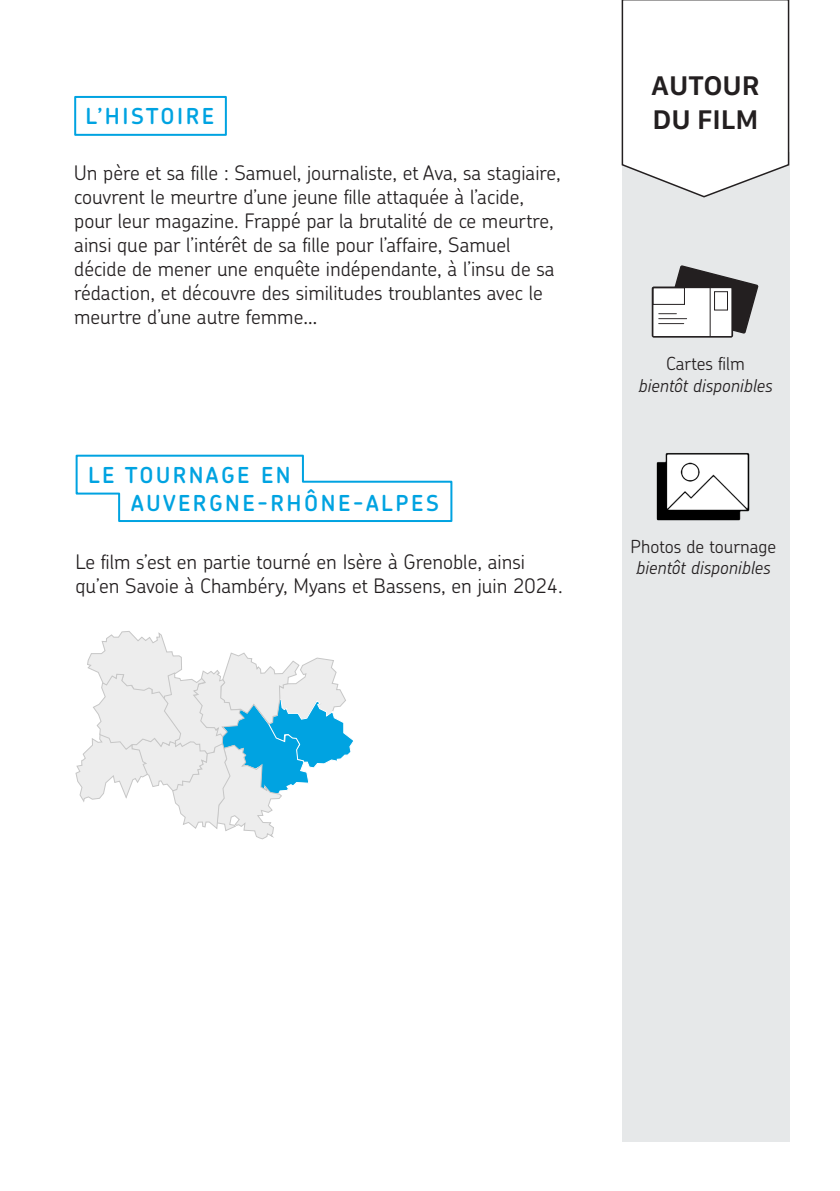
<style>
.page{position:relative;width:840px;height:1191px;background:#fff}
.page>*{position:absolute;margin:0;border:0;box-sizing:border-box;transform-origin:0 0}
.AUTOUR_DU_FILM{font:900 28px "SF Compact";color:#231f20}
.t1{font:600 22px "Chevin Pro";letter-spacing:.115em;color:#00a3e1}
.Paragraphes_fiches_films{font:300 20px/24px "Chevin Pro";color:#231f20}
.t2{font:italic 300 18px/21.6px "Chevin Pro";color:#231f20;text-align:center}
.t3{font:300 18px "Chevin Pro";letter-spacing:-.01em;color:#231f20}
.s1{font-style:normal}
</style>
<div class="page">
<div style="left:74px;top:96px;width:153px;height:40px;border:2px solid #00a3e1"></div>
<div style="left:621px;top:153px;width:167px;height:989px;background:#e6e8e9"></div>
<svg style="left:621px;top:0;width:168px;height:198px"></svg>
<svg style="left:75px;top:631px;width:278px;height:209px"></svg>
<svg style="left:651px;top:265px;width:107px;height:73px"></svg>
<hr style="left:709px;top:287px;width:1px;height:49px;background:#231f20">
<svg style="left:75px;top:454px;width:378px;height:68px"></svg>
<img style="left:656px;top:453px;width:93px;height:67px">
<p class="t1" style="left:86px;top:101px;width:130px">L’HISTOIRE</p>
<p class="Paragraphes_fiches_films" style="left:74px;top:160px;width:488px">Un père et sa fille : Samuel, journaliste, et Ava, sa stagiaire, couvrent le meurtre d’une jeune fille attaquée à l’acide, pour leur magazine. Frappé par la brutalité de ce meurtre, ainsi que par l’intérêt de sa fille pour l’affaire, Samuel décide de mener une enquête indépendante, à l’insu de sa rédaction, et découvre des similitudes troublantes avec le meurtre d’une autre femme…</p>
<p class="t1" style="left:88px;top:460px;width:204px">LE TOURNAGE EN</p>
<p class="t1" style="left:131px;top:488px;width:309px">AUVERGNE-RHÔNE-ALPES</p>
<p class="Paragraphes_fiches_films" style="left:76px;top:549px;width:488px">Le film s’est en partie tourné en Isère à Grenoble, ainsi qu’en Savoie à Chambéry, Myans et Bassens, en juin 2024.</p>
<p class="AUTOUR_DU_FILM" style="left:650px;top:69px;width:110px">AUTOUR</p>
<p class="AUTOUR_DU_FILM" style="left:652px;top:103px;width:107px">DU FILM</p>
<p class="t3" style="left:665px;top:352px;width:80px">Cartes film</p>
<p class="t2" style="left:638px;top:374px;width:135px">bientôt disponibles</p>
<p class="t2" style="left:630px;top:534px;width:147px"><span class="s1">Photos de tournage </span>bientôt disponibles</p>
</div>
